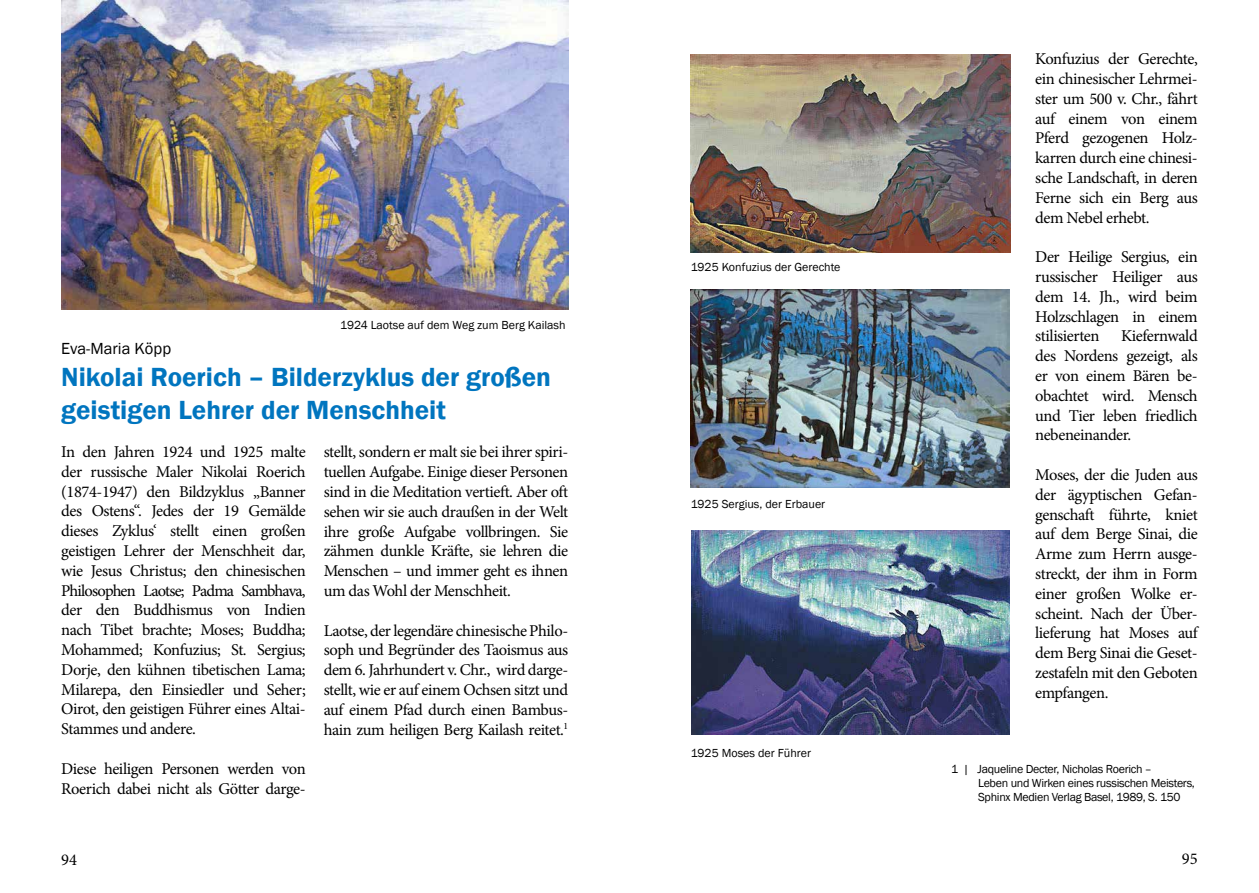
<style>
.page{position:relative;width:1259px;height:893px;background:#fff}
.page>*{position:absolute;margin:0;border:0;box-sizing:border-box;transform-origin:0 0}
.t1{font:600 27px/32.4px "Franklin Gothic";color:#0075bf}
.t2{font:16.5px/19.8px "Minion Pro";letter-spacing:-.025em;color:#000;text-align:justify}
.t3{font:16.5px "Franklin Gothic";color:#000}
.t4{font:12px/14.4px "Franklin Gothic";letter-spacing:-.025em;color:#000}
.t5{font:12px "Franklin Gothic";color:#000}
</style>
<div class="page">
<img style="left:691px;top:54px;width:319px;height:199px">
<img style="left:691px;top:530px;width:318px;height:204px">
<img style="left:61px;top:0;width:507px;height:310px">
<img style="left:690px;top:289px;width:319px;height:198px">
<p class="t5" style="left:340px;top:318px;width:227px">1924 Laotse auf dem Weg zum Berg Kailash</p>
<p class="t3" style="left:61px;top:338px;width:111px">Eva-Maria Köpp</p>
<h1 class="t1" style="left:61px;top:361px;width:491px">Nikolai Roerich – Bilderzyklus der großen geistigen Lehrer der Menschheit</h1>
<p class="t2" style="left:61px;top:442px;width:246px">In den Jahren 1924 und 1925 malte der russische Maler Nikolai Roerich (1874-1947) den Bildzyklus „Banner des Ostens“. Jedes der 19 Gemälde dieses Zyklus‘ stellt einen großen geistigen Lehrer der Menschheit dar, wie Jesus Christus; den chinesischen Philosophen Laotse; Padma Sambhava, der den Buddhismus von Indien nach Tibet brachte; Moses; Buddha; Mohammed; Konfuzius; St. Sergius; Dorje, den kühnen tibetischen Lama; Milarepa, den Einsiedler und Seher; Oirot, den geistigen Führer eines Altai-Stammes und andere.</p>
<p class="t2" style="left:61px;top:759px;width:246px">Diese heiligen Personen werden von<br>Roerich dabei nicht als Götter darge-</p>
<p class="t2" style="left:324px;top:442px;width:246px">stellt, sondern er malt sie bei ihrer spiri&shy;tuellen Aufgabe. Einige dieser Personen sind in die Meditation vertieft. Aber oft sehen wir sie auch draußen in der Welt ihre große Aufgabe vollbringen. Sie zähmen dunkle Kräfte, sie lehren die Menschen – und immer geht es ihnen um das Wohl der Menschheit.</p>
<p class="t2" style="left:324px;top:621px;width:246px">Laotse, der legendäre chinesische Philo&shy;soph und Begründer des Taoismus aus dem 6. Jahrhundert v. Chr., wird darge&shy;stellt, wie er auf einem Ochsen sitzt und auf einem Pfad durch einen Bambus&shy;hain zum heiligen Berg Kailash reitet.<sup>1</sup></p>
<p class="t5" style="left:691px;top:259px;width:151px">1925 Konfuzius der Gerechte</p>
<p class="t5" style="left:691px;top:497px;width:136px">1925 Sergius, der Erbauer</p>
<p class="t5" style="left:691px;top:746px;width:122px">1925 Moses der Führer</p>
<p class="t2" style="left:1035px;top:49px;width:164px">Konfuzius der Gerechte, ein chinesischer Lehrmei&shy;ster um 500 v. Chr., fährt auf einem von einem Pferd gezogenen Holz&shy;karren durch eine chinesi&shy;sche Landschaft, in deren Ferne sich ein Berg aus dem Nebel erhebt.</p>
<p class="t2" style="left:1035px;top:247px;width:164px">Der Heilige Sergius, ein russischer Heiliger aus dem 14. Jh., wird beim Holzschlagen in einem stilisierten</p>
<p class="t2" style="left:1035px;top:326px;width:164px;text-indent:86px">Kiefernwald des Nordens gezeigt, als er von einem Bären be&shy;obachtet wird. Mensch und Tier leben friedlich nebeneinander.</p>
<p class="t2" style="left:1035px;top:465px;width:164px">Moses, der die Juden aus der ägyptischen Gefan&shy;genschaft führte, kniet auf dem Berge Sinai, die Arme zum Herrn ausge&shy;streckt, der ihm in Form einer großen Wolke er&shy;scheint. Nach der Über&shy;lieferung hat Moses auf dem Berg Sinai die Geset&shy;zestafeln mit den Geboten empfangen.</p>
<p class="t4" style="left:978px;top:762px;width:218px;text-indent:-27px">1 | Jaqueline Decter, Nicholas Roerich –<br>Leben und Wirken eines russischen Meisters,<br>Sphinx Medien Verlag Basel, 1989, S. 150</p>
<p class="t2" style="left:61px;top:849px;width:17px">94</p>
<p class="t2" style="left:1182px;top:849px;width:17px">95</p>
</div>
